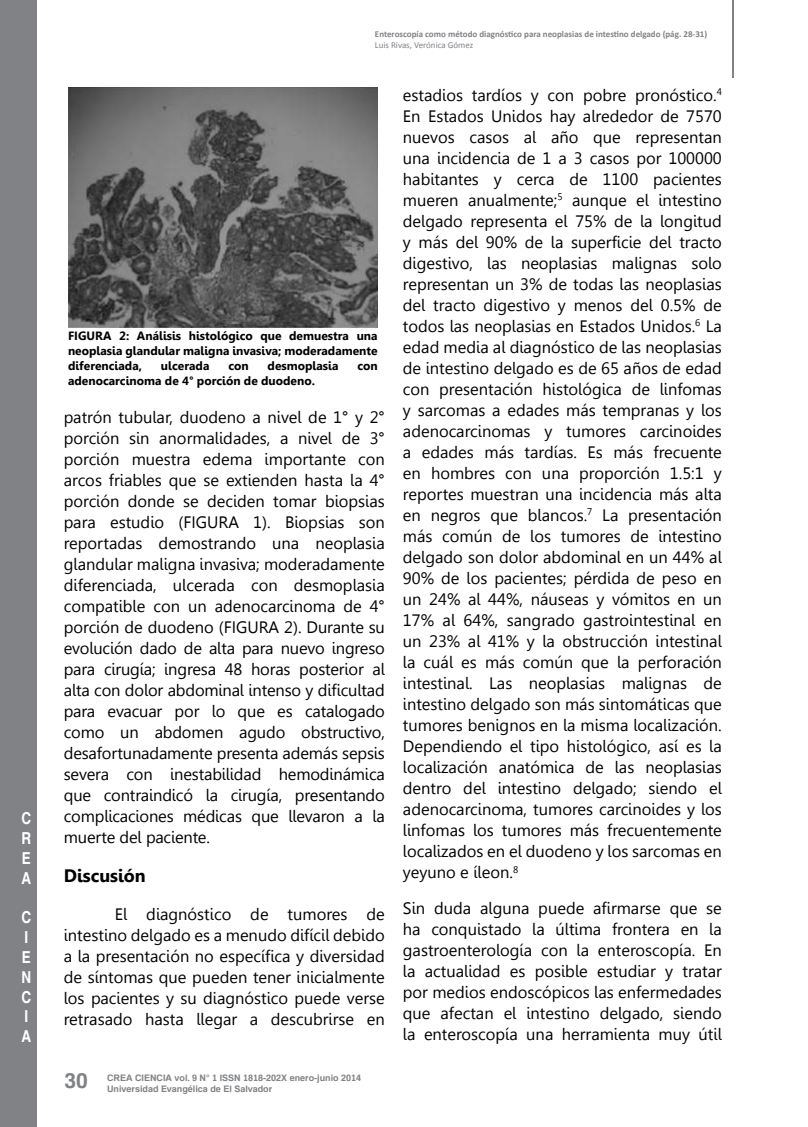
<style>
.page{position:relative;width:808px;height:1127px;background:#fff}
.page>*{position:absolute;margin:0;border:0;box-sizing:border-box;transform-origin:0 0}
.t1{font:700 21px "Familiar Pro";color:#808285}
.t2{font:700 18px "Leelawadee";color:#000}
.t3{font:16.5px/21px "Leelawadee";color:#000;text-align:justify}
.t4{font:700 condensed 16.5px/19.8px "Helvetica";color:#fff;text-align:justify}
.t5{font:700 12px/15px "Leelawadee";color:#000;text-align:justify}
.t6{font:700 9px/10.8px "Familiar Pro";color:#808285}
.t7{font:700 9px "Calibri";color:#808285}
.t8{font:9px "Calibri";color:#808285}
</style>
<div class="page">
<div style="left:0;top:0;width:37px;height:1127px;background:#808285"></div>
<hr style="left:733px;top:0;width:1px;height:77px;background:#808285">
<img style="left:68px;top:88px;width:310px;height:239px">
<p class="t4" style="left:21px;top:809px;width:11px">C R E A</p>
<p class="t4" style="left:21px;top:908px;width:11px;text-align:left">C<br>I<br>E<br>N<br>C<br>I<br>A</p>
<p class="t7" style="left:375px;top:29px;width:334px">Enteroscopía como método diagnóstico para neoplasias de intestino delgado (pág. 28-31)</p>
<p class="t8" style="left:375px;top:39px;width:100px">Luis Rivas, Verónica Gómez</p>
<p class="t5" style="left:68px;top:329px;width:311px">FIGURA 2: Análisis histológico que demuestra una neoplasia glandular maligna invasiva; moderadamente diferenciada,</p>
<p class="t5" style="left:161px;top:359px;width:50px">ulcerada</p>
<p class="t5" style="left:228px;top:359px;width:22px">con</p>
<p class="t5" style="left:268px;top:359px;width:72px">desmoplasia</p>
<p class="t5" style="left:357px;top:359px;width:22px">con</p>
<p class="t5" style="left:68px;top:374px;width:248px">adenocarcinoma de 4° porción de duodeno.</p>
<p class="t3" style="left:64px;top:407px;width:323px">patrón tubular, duodeno a nivel de 1° y 2° porción sin anormalidades, a nivel de 3° porción muestra edema importante con arcos friables que se extienden hasta la 4° porción donde se deciden tomar biopsias para estudio (FIGURA 1). Biopsias son reportadas demostrando una neoplasia glandular maligna invasiva; moderadamente diferenciada, ulcerada con desmoplasia compatible con un adenocarcinoma de 4° porción de duodeno (FIGURA 2). Durante su evolución dado de alta para nuevo ingreso para cirugía; ingresa 48 horas posterior al alta con dolor abdominal intenso y dificultad para evacuar por lo que es catalogado como un abdomen agudo obstructivo, desafortunadamente presenta además sepsis severa con inestabilidad hemodinámica que contraindicó la cirugía, presentando complicaciones médicas que llevaron a la muerte del paciente.</p>
<p class="t2" style="left:64px;top:865px;width:84px">Discusión</p>
<p class="t3" style="left:64px;top:904px;width:323px;text-indent:51px">El diagnóstico de tumores de intestino delgado es a menudo difícil debido a la presentación no específica y diversidad de síntomas que pueden tener inicialmente los pacientes y su diagnóstico puede verse retrasado hasta llegar a descubrirse en</p>
<p class="t1" style="left:65px;top:1067px;width:25px">30</p>
<p class="t6" style="left:107px;top:1072px;width:256px">CREA CIENCIA vol. 9 N° 1 ISSN 1818-202X enero-junio 2014<br>Universidad Evangélica de El Salvador</p>
<p class="t3" style="left:403px;top:85px;width:320px">estadios tardíos y con pobre pronóstico.<sup>4<br></sup>En Estados Unidos hay alrededor de 7570 nuevos casos al año que representan una incidencia de 1 a 3 casos por 100000 habitantes y cerca de 1100 pacientes mueren anualmente;<sup>5</sup> aunque el intestino delgado representa el 75% de la longitud y más del 90% de la superficie del tracto digestivo, las neoplasias malignas solo representan un 3% de todas las neoplasias del tracto digestivo y menos del 0.5% de todos las neoplasias en Estados Unidos.<sup>6</sup> La edad media al diagnóstico de las neoplasias de intestino delgado es de 65 años de edad con presentación histológica de linfomas y sarcomas a edades más tempranas y los adenocarcinomas y tumores carcinoides a edades más tardías. Es más frecuente en hombres con una proporción 1.5:1 y reportes muestran una incidencia más alta en negros que blancos.<sup>7</sup> La presentación más común de los tumores de intestino delgado son dolor abdominal en un 44% al 90% de los pacientes; pérdida de peso en un 24% al 44%, náuseas y vómitos en un 17% al 64%, sangrado gastrointestinal en un 23% al 41% y la obstrucción intestinal la cuál es más común que la perforación intestinal. Las neoplasias malignas de intestino delgado son más sintomáticas que tumores benignos en la misma localización.<br>Dependiendo el tipo histológico, así es la localización anatómica de las neoplasias dentro del intestino delgado; siendo el adenocarcinoma, tumores carcinoides y los linfomas los tumores más frecuentemente localizados en el duodeno y los sarcomas en yeyuno e íleon.<sup>8</sup></p>
<p class="t3" style="left:403px;top:898px;width:320px">Sin duda alguna puede afirmarse que se ha conquistado la última frontera en la gastroenterología con la enteroscopía. En la actualidad es posible estudiar y tratar por medios endoscópicos las enfermedades que afectan el intestino delgado, siendo la enteroscopía una herramienta muy útil</p>
</div>
